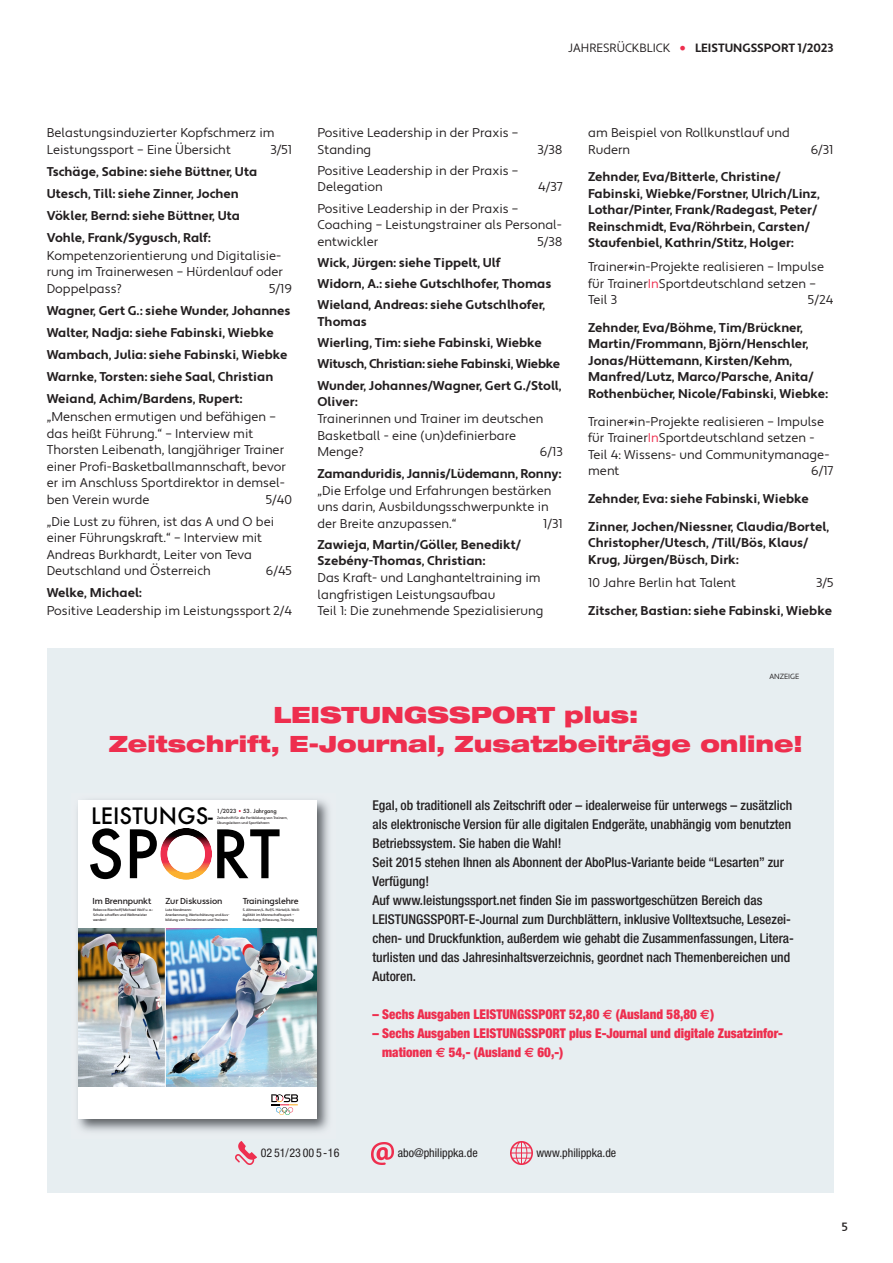
<style>
.page{position:relative;width:893px;height:1263px;background:#fff}
.page>*{position:absolute;margin:0;border:0;box-sizing:border-box;transform-origin:0 0}
.t1{font:900 expanded 22.5px/28.5px "Helvetica Neue";color:#ee2e4e;text-align:center}
.t2{font:500 22.05px "Futura ND";color:#000}
.t3{font:500 condensed 13.5px/19px "Helvetica Neue";color:#231f20}
.t4{font:900 condensed 13.5px/19px "Helvetica Neue";color:#ee2e4e;scale:.96 1}
.t5{font:12.75px/16.5px "Apertura";color:#231f20}
.t6{font:700 12.75px/16.5px "Apertura";color:#231f20}
.t7{font:condensed 12px "Helvetica Neue";color:#231f20}
.t8{font:700 12px "Apertura";color:#231f20}
.t9{font:500 12px "Apertura";color:#231f20}
.t10{font:500 8.7px "Apertura";letter-spacing:-.015em;color:#231f20}
.t11{font:7.5px "Apertura";color:#231f20}
.t12{font:500 5.55px "Futura ND";color:#231f20}
.t13{font:500 3.6px/4.7px "Apertura";color:#231f20}
.s1{font-weight:400}
.s2{font-weight:400;font-size:22.5px;color:#ee2e4e}
.s3{color:#ee2e4e}
.s4{font-family:"Euro Sans";font-weight:700;font-stretch:normal}
</style>
<div class="page">
<div style="left:47px;top:649px;width:786px;height:544px;background:#e7eef1"></div>
<img style="left:372px;top:1142px;width:21px;height:22px">
<img style="left:510px;top:1142px;width:23px;height:22px">
<img style="left:236px;top:1142px;width:21px;height:22px">
<img style="left:77px;top:799px;width:252px;height:333px">
<div style="left:78px;top:800px;width:238px;height:319px;background:#fff"></div>
<svg style="left:90px;top:828px;width:31px;height:51px"></svg>
<svg style="left:130px;top:828px;width:150px;height:52px"></svg>
<svg style="left:271px;top:1094px;width:27px;height:21px"></svg>
<img style="left:78px;top:928px;width:87px;height:158px">
<img style="left:166px;top:928px;width:150px;height:158px">
<p class="t8" style="left:568px;top:43px;width:267px"><span class="s1">JAHRESRÜCKBLICK</span> <span class="s2">•</span> LEISTUNGSSPORT 1/2023</p>
<p class="t5" style="left:47px;top:126px;width:229px">Belastungsinduzierter Kopfschmerz im<br>Leistungssport – Eine Übersicht</p>
<p class="t5" style="left:270px;top:142px;width:23px">3/51</p>
<p class="t6" style="left:47px;top:162px;width:212px;line-height:22px">Tschäge, Sabine: siehe Büttner, Uta Utesch, Till: siehe Zinner, Jochen Vökler, Bernd: siehe Büttner, Uta Vohle, Frank/Sygusch, Ralf:</p>
<p class="t5" style="left:47px;top:248px;width:238px">Kompetenzorientierung und Digitalisie&shy;rung im Trainerwesen – Hürdenlauf oder<br>Doppelpass?</p>
<p class="t5" style="left:269px;top:281px;width:24px">5/19</p>
<p class="t6" style="left:47px;top:301px;width:245px;line-height:22px">Wagner, Gert G.: siehe Wunder, Johannes Walter, Nadja: siehe Fabinski, Wiebke Wambach, Julia: siehe Fabinski, Wiebke Warnke, Torsten: siehe Saal, Christian Weiand, Achim/Bardens, Rupert:</p>
<p class="t5" style="left:47px;top:410px;width:241px">„Menschen ermutigen und befähigen – das heißt Führung.“ – Interview mit Thorsten Leibenath, langjähriger Trainer einer Profi-Basketballmannschaft, bevor er im Anschluss Sportdirektor in demsel&shy;ben Verein wurde</p>
<p class="t5" style="left:47px;top:490px;width:247px;line-height:22px;text-indent:219px">5/40 „Die Lust zu führen, ist das A und O bei</p>
<p class="t5" style="left:47px;top:531px;width:217px">einer Führungskraft.“ – Interview mit<br>Andreas Burkhardt, Leiter von Teva<br>Deutschland und Österreich</p>
<p class="t5" style="left:266px;top:564px;width:28px">6/45</p>
<p class="t6" style="left:47px;top:586px;width:96px">Welke, Michael:</p>
<p class="t5" style="left:47px;top:604px;width:247px">Positive Leadership im Leistungssport 2/4</p>
<p class="t5" style="left:317px;top:126px;width:202px">Positive Leadership in der Praxis –<br>Standing</p>
<p class="t5" style="left:538px;top:142px;width:27px">3/38</p>
<p class="t5" style="left:317px;top:164px;width:202px">Positive Leadership in der Praxis –<br>Delegation</p>
<p class="t5" style="left:538px;top:180px;width:26px">4/37</p>
<p class="t5" style="left:317px;top:201px;width:246px">Positive Leadership in der Praxis –<br>Coaching – Leistungstrainer als Personal&shy;entwickler</p>
<p class="t5" style="left:538px;top:234px;width:27px">5/38</p>
<p class="t6" style="left:317px;top:253px;width:235px;line-height:21.3px">Wick, Jürgen: siehe Tippelt, Ulf<br>Widorn, A.: siehe Gutschlhofer, Thomas<br>Wieland, Andreas: siehe Gutschlhofer,</p>
<p class="t6" style="left:317px;top:312px;width:246px;line-height:21.3px">Thomas<br>Wierling, Tim: siehe Fabinski, Wiebke Witusch, Christian: siehe Fabinski, Wiebke Wunder, Johannes/Wagner, Gert G./Stoll,</p>
<p class="t6" style="left:317px;top:395px;width:41px">Oliver:</p>
<p class="t5" style="left:317px;top:412px;width:227px">Trainerinnen und Trainer im deutschen<br>Basketball - eine (un)definierbare<br>Menge?</p>
<p class="t5" style="left:540px;top:445px;width:24px">6/13</p>
<p class="t6" style="left:317px;top:466px;width:245px">Zamanduridis, Jannis/Lüdemann, Ronny:</p>
<p class="t5" style="left:317px;top:483px;width:235px">„Die Erfolge und Erfahrungen bestärken uns darin, Ausbildungsschwerpunkte in der Breite anzupassen.“</p>
<p class="t5" style="left:543px;top:516px;width:21px">1/31</p>
<p class="t6" style="left:317px;top:537px;width:205px">Zawieja, Martin/Göller, Benedikt/<br>Szebény-Thomas, Christian:</p>
<p class="t5" style="left:317px;top:571px;width:228px">Das Kraft- und Langhanteltraining im langfristigen Leistungsaufbau<br>Teil 1: Die zunehmende Spezialisierung</p>
<p class="t5" style="left:588px;top:126px;width:203px">am Beispiel von Rollkunstlauf und<br>Rudern</p>
<p class="t5" style="left:811px;top:142px;width:24px">6/31</p>
<p class="t6" style="left:588px;top:170px;width:233px">Zehnder, Eva/Bitterle, Christine/ Fabinski, Wiebke/Forstner, Ulrich/Linz, Lothar/Pinter, Frank/Radegast, Peter/ Reinschmidt, Eva/Röhrbein, Carsten/ Staufenbiel, Kathrin/Stitz, Holger:</p>
<p class="t5" style="left:588px;top:260px;width:237px">Trainer*in-Projekte realisieren – Impulse für Trainer<span class="s3">In</span>Sportdeutschland setzen –<br>Teil 3</p>
<p class="t5" style="left:808px;top:293px;width:27px">5/24</p>
<p class="t6" style="left:588px;top:320px;width:241px">Zehnder, Eva/Böhme, Tim/Brückner, Martin/Frommann, Björn/Henschler, Jonas/Hüttemann, Kirsten/Kehm, Manfred/Lutz, Marco/Parsche, Anita/ Rothenbücher, Nicole/Fabinski, Wiebke:</p>
<p class="t5" style="left:588px;top:414px;width:243px">Trainer*in-Projekte realisieren – Impulse für Trainer<span class="s3">In</span>Sportdeutschland setzen -<br>Teil 4: Wissens- und Communitymanage&shy;ment</p>
<p class="t5" style="left:811px;top:464px;width:24px">6/17</p>
<p class="t6" style="left:588px;top:486px;width:242px;line-height:27.9px">Zehnder, Eva: siehe Fabinski, Wiebke<br>Zinner, Jochen/Niessner, Claudia/Bortel,</p>
<p class="t6" style="left:588px;top:536px;width:222px">Christopher/Utesch, /Till/Bös, Klaus/<br>Krug, Jürgen/Büsch, Dirk:</p>
<p class="t5" style="left:588px;top:576px;width:149px">10 Jahre Berlin hat Talent</p>
<p class="t5" style="left:816px;top:576px;width:19px">3/5</p>
<p class="t6" style="left:588px;top:604px;width:245px">Zitscher, Bastian: siehe Fabinski, Wiebke</p>
<p class="t11" style="left:769px;top:673px;width:31px">ANZEIGE</p>
<h1 class="t1" style="left:109px;top:703px;width:695px">LEISTUNGSSPORT plus:<br>Zeitschrift, E-Journal, Zusatzbeiträge online!</h1>
<h2 class="t2" style="left:91px;top:804px;width:123px">LEISTUNGS-</h2>
<p class="t12" style="left:217px;top:808px;width:62px">1/2023 53. Jahrgang</p>
<p class="t13" style="left:217px;top:816px;width:72px">Zeitschrift für die Fortbildung von Trainern,<br>Übungsleitern und Sportlehrern</p>
<p class="t10" style="left:93px;top:897px;width:60px">Im Brennpunkt</p>
<p class="t13" style="left:93px;top:908px;width:61px">Rebecca Rienhoff/Michael Wolf u. a.:<br>Schule schaffen und Weltmeister werden!</p>
<p class="t10" style="left:165px;top:897px;width:59px">Zur Diskussion</p>
<p class="t13" style="left:165px;top:908px;width:66px">Lutz Nordmann:<br>Anerkennung, Wertschätzung und Aus&shy;bildung von Trainerinnen und Trainern</p>
<p class="t10" style="left:243px;top:897px;width:58px">Trainingslehre</p>
<p class="t13" style="left:243px;top:908px;width:58px">S. Altmann/L. Ruf/S. Härtel/A. Woll:<br>Agilität im Mannschaftssport –<br>Bedeutung, Erfassung, Training</p>
<p class="t3" style="left:372px;top:796px;width:423px">Egal, ob traditionell als Zeitschrift oder – idealerweise für unterwegs – zusätzlich als elektronische Version für alle digitalen Endgeräte, unabhängig vom benutzten Betriebssystem. Sie haben die Wahl!<br>Seit 2015 stehen Ihnen als Abonnent der AboPlus-Variante beide “Lesarten” zur Verfügung!<br>Auf www.leistungssport.net finden Sie im passwortgeschützen Bereich das LEISTUNGSSPORT-E-Journal zum Durchblättern, inklusive Volltextsuche, Lesezei&shy;chen- und Druckfunktion, außerdem wie gehabt die Zusammenfassungen, Litera&shy;turlisten und das Jahresinhaltsverzeichnis, geordnet nach Themen bereichen und Autoren.</p>
<p class="t4" style="left:372px;top:1006px;width:357px">– Sechs Ausgaben LEISTUNGSSPORT 52,80 <span class="s4">€</span> (Ausland 58,80 <span class="s4">€</span>)</p>
<p class="t4" style="left:382px;top:1025px;width:419px;text-indent:-10px">– Sechs Ausgaben LEISTUNGSSPORT plus E-Journal und digitale Zusatzinfor&shy;mationen <span class="s4">€</span> 54,- (Ausland <span class="s4">€</span> 60,-)</p>
<p class="t7" style="left:261px;top:1148px;width:80px">02 51/23 00 5-16</p>
<p class="t7" style="left:536px;top:1148px;width:81px">www.philippka.de</p>
<p class="t7" style="left:398px;top:1148px;width:81px">abo@philippka.de</p>
<p class="t9" style="left:842px;top:1222px;width:8px">5</p>
</div>
